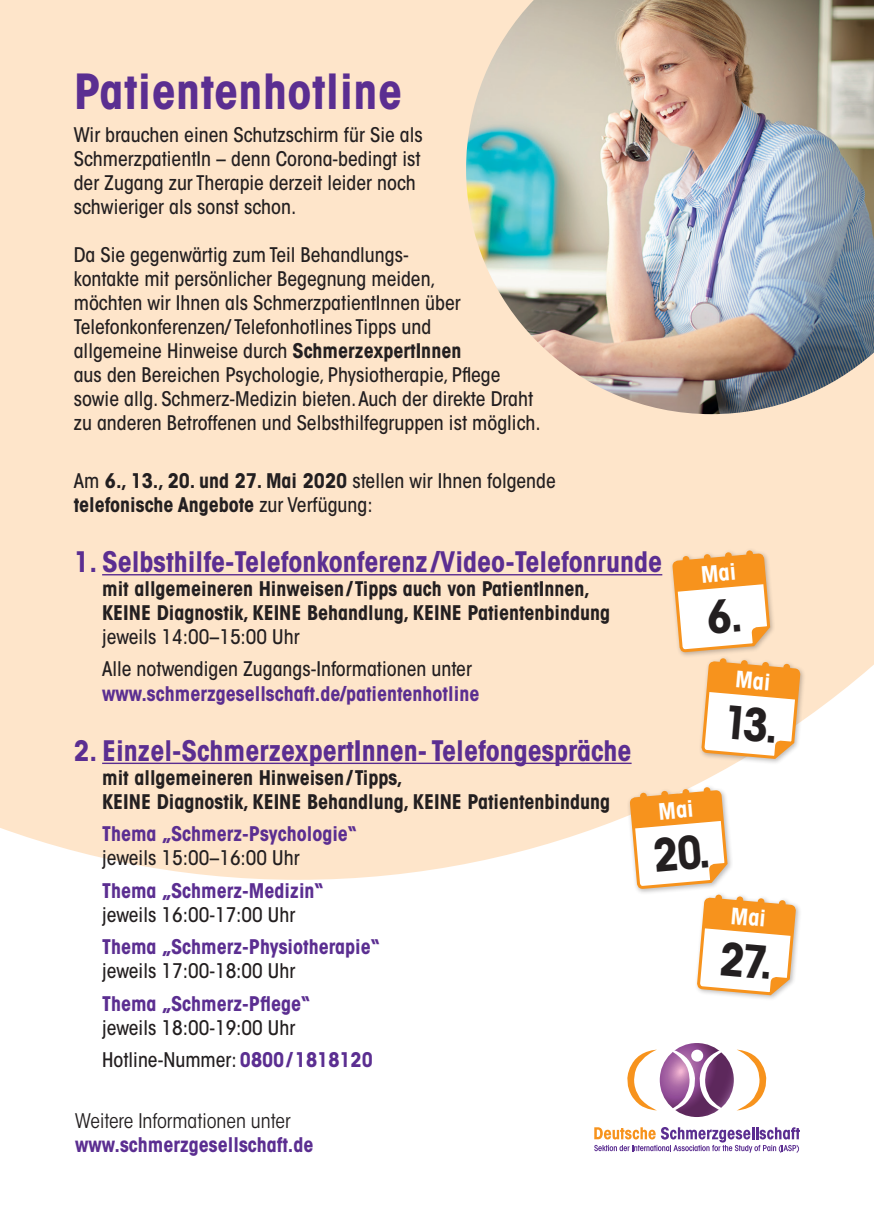
<style>
.page{position:relative;width:874px;height:1225px;background:#fff}
.page>*{position:absolute;margin:0;border:0;box-sizing:border-box;transform-origin:0 0}
.Fließtext{font:700 condensed 48px "ITC Avant Garde Std";letter-spacing:.01em;color:#5b2e91}
.t1{font:700 condensed 28px "ITC Avant Garde Std";color:#5b2e91}
.Fließtext-2{font:500 condensed 20px/24px "ITC Avant Garde Std";color:#231f20}
.Fließtext-3{font:700 condensed 20px/24px "ITC Avant Garde Std";color:#231f20}
.Fließtext-4{font:700 condensed 20px/24px "ITC Avant Garde Std";color:#5b2e91}
.s1{font-weight:700}
.s2{font-weight:500}
.s3{font-weight:500;color:#231f20}
.s4{font-weight:700;color:#5b2e91}
.s5{font-weight:400;color:#231f20}
</style>
<div class="page">
<div style="left:0;top:0;width:873px;height:880px;background:#fee5ca"></div>
<img style="left:466px;top:0;width:407px;height:414px">
<hr style="left:102px;top:574px;width:560px;height:1px;background:#5b2e91">
<hr style="left:102px;top:762px;width:529px;height:2px;background:#5b2e91">
<svg style="left:659px;top:1043px;width:74px;height:74px"></svg>
<svg style="left:594px;top:1127px;width:205px;height:26px"></svg>
<div style="left:698px;top:655px;width:107px;height:110px;background:#231f20;opacity:.3"></div>
<svg style="left:625px;top:490px;width:176px;height:622px"></svg>
<p class="Fließtext" style="left:74px;top:61px;width:330px">Patientenhotline</p>
<p class="Fließtext-2" style="left:74px;top:122px;width:350px">Wir brauchen einen Schutzschirm für Sie als SchmerzpatientIn – denn Corona-bedingt ist der Zugang zur Therapie derzeit leider noch schwieriger als sonst schon.</p>
<p class="Fließtext-2" style="left:74px;top:242px;width:468px">Da Sie gegenwärtig zum Teil Behandlungs-<br>kontakte mit persönlicher Begegnung meiden,<br>möchten wir Ihnen als SchmerzpatientInnen über Telefonkonferenzen/ Telefonhotlines Tipps und<br>allgemeine Hinweise durch <span class="s1">SchmerzexpertInnen<br></span>aus den Bereichen Psychologie, Physiotherapie, Pflege sowie allg. Schmerz-Medizin bieten. Auch der direkte Draht zu anderen Betroffenen und Selbsthilfegruppen ist möglich.</p>
<p class="Fließtext-3" style="left:74px;top:468px;width:483px"><span class="s2">Am</span> 6., 13., 20. und 27. Mai 2020 <span class="s2">stellen wir Ihnen folgende </span>telefonische Angebote <span class="s2">zur Verfügung:</span></p>
<p class="t1" style="left:74px;top:544px;width:589px">1. Selbsthilfe-Telefonkonferenz /Video-Telefonrunde</p>
<p class="Fließtext-3" style="left:102px;top:576px;width:509px">mit allgemeineren Hinweisen / Tipps auch von PatientInnen,<br>KEINE Diagnostik, KEINE Behandlung, KEINE Patientenbindung</p>
<p class="Fließtext-2" style="left:102px;top:624px;width:199px">jeweils 14:00–15:00 Uhr</p>
<p class="Fließtext-4" style="left:102px;top:657px;width:378px"><span class="s3">Alle notwendigen Zugangs-Informationen unter </span>www.schmerzgesellschaft.de/patientenhotline</p>
<p class="t1" style="left:74px;top:732px;width:559px">2. Einzel-SchmerzexpertInnen- Telefongespräche</p>
<p class="Fließtext-3" style="left:102px;top:765px;width:509px">mit allgemeineren Hinweisen/ Tipps,<br>KEINE Diagnostik, KEINE Behandlung, KEINE Patientenbindung</p>
<p class="Fließtext-4" style="left:102px;top:821px;width:256px">Thema „Schmerz-Psychologie“</p>
<p class="Fließtext-2" style="left:102px;top:846px;width:199px">jeweils 15:00–16:00 Uhr</p>
<p class="Fließtext-4" style="left:102px;top:878px;width:223px">Thema „Schmerz-Medizin“</p>
<p class="Fließtext-2" style="left:102px;top:902px;width:194px">jeweils 16:00-17:00 Uhr</p>
<p class="Fließtext-4" style="left:102px;top:934px;width:279px">Thema „Schmerz-Physiotherapie“</p>
<p class="Fließtext-2" style="left:102px;top:959px;width:194px">jeweils 17:00-18:00 Uhr</p>
<p class="Fließtext-4" style="left:102px;top:991px;width:209px">Thema „Schmerz-Pflege“</p>
<p class="Fließtext-2" style="left:102px;top:1015px;width:194px">jeweils 18:00-19:00 Uhr</p>
<p class="Fließtext-2" style="left:102px;top:1048px;width:272px">Hotline-Nummer: <span class="s4">0800/1818120</span></p>
<p class="Fließtext-4" style="left:75px;top:1108px;width:240px"><span class="s5">Weitere Informationen unter </span>www.schmerzgesellschaft.de</p>
</div>
